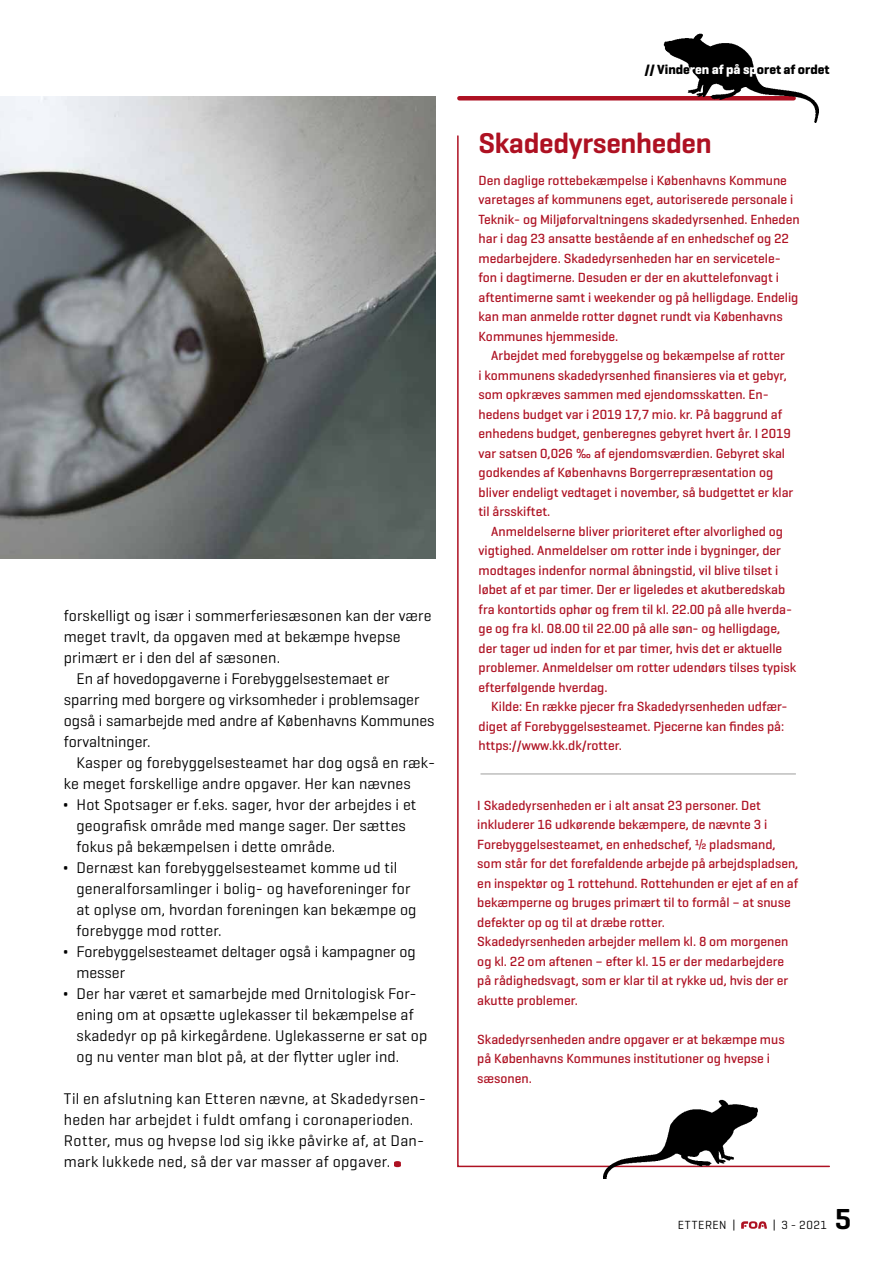
<style>
.page{position:relative;width:893px;height:1263px;background:#fff}
.page>*{position:absolute;margin:0;border:0;box-sizing:border-box;transform-origin:0 0}
.t1{font:600 29.4px "Geogrotesque";color:#000}
.t2{font:600 29.1px "Geogrotesque";letter-spacing:-.01em;color:#ae1122}
.t3{font:15.75px/21px "Geogrotesque";letter-spacing:.01em;color:#000}
.t4{font:500 13.5px/19.5px "Geogrotesque";color:#ae1122}
.t5{font:700 13.5px "Geogrotesque";color:#000}
.t6{font:12px "Geogrotesque";letter-spacing:.045em;color:#000}
.s1{font-family:"Apotek";font-weight:900;font-size:16.5px}
.s2{color:#fff}
</style>
<div class="page">
<svg style="left:741px;top:1221px;width:26px;height:8px"></svg>
<svg style="left:394px;top:1161px;width:7px;height:6px"></svg>
<img style="left:0;top:96px;width:436px;height:462px">
<div style="left:459px;top:96px;width:335px;height:5px;background:#ae1122"></div>
<svg style="left:457px;top:135px;width:339px;height:1033px"></svg>
<hr style="left:480px;top:773px;width:316px;height:1px;background:#9d9d9c">
<img style="left:603px;top:1083px;width:227px;height:96px">
<img style="left:591px;top:33px;width:228px;height:90px">
<p class="t3" style="left:64px;top:605px;width:369px">forskelligt og især i sommerferiesæsonen kan der være</p>
<p class="t3" style="left:64px;top:626px;width:338px">meget travlt, da opgaven med at bekæmpe hvepse</p>
<p class="t3" style="left:64px;top:647px;width:218px">primært er i den del af sæsonen.</p>
<p class="t3" style="left:77px;top:668px;width:315px">En af hovedopgaverne i Forebyggelsestemaet er</p>
<p class="t3" style="left:64px;top:689px;width:357px">sparring med borgere og virksomheder i problemsager</p>
<p class="t3" style="left:64px;top:710px;width:372px">også i samarbejde med andre af Københavns Kommunes</p>
<p class="t3" style="left:64px;top:731px;width:88px">forvaltninger.</p>
<p class="t3" style="left:77px;top:752px;width:360px">Kasper og forebyggelsesteamet har dog også en ræk-</p>
<p class="t3" style="left:64px;top:773px;width:349px">ke meget forskellige andre opgaver. Her kan nævnes</p>
<p class="t3" style="left:77px;top:794px;width:341px;text-indent:-13px"><span class="s1">•</span> Hot Spotsager er f.eks. sager, hvor der arbejdes i et geografisk område med mange sager. Der sættes fokus på bekæmpelsen i dette område.</p>
<p class="t3" style="left:77px;top:857px;width:341px;text-indent:-13px"><span class="s1">•</span> Dernæst kan forebyggelsesteamet komme ud til generalforsamlinger i bolig- og haveforeninger for at oplyse om, hvordan foreningen kan bekæmpe og forebygge mod rotter.</p>
<p class="t3" style="left:77px;top:941px;width:341px;text-indent:-13px"><span class="s1">•</span> Forebyggelsesteamet deltager også i kampagner og messer</p>
<p class="t3" style="left:77px;top:983px;width:352px;text-indent:-13px"><span class="s1">•</span> Der har været et samarbejde med Ornitologisk For&shy;ening om at opsætte uglekasser til bekæmpelse af skadedyr op på kirkegårdene. Uglekasserne er sat op og nu venter man blot på, at der flytter ugler ind.</p>
<p class="t3" style="left:64px;top:1088px;width:364px">Til en afslutning kan Etteren nævne, at Skadedyrsen&shy;heden har arbejdet i fuldt omfang i coronaperioden.<br>Rotter, mus og hvepse lod sig ikke påvirke af, at Dan&shy;mark lukkede ned, så der var masser af opgaver.</p>
<p class="t5" style="left:645px;top:61px;width:186px">// Vinde<span class="s2">ren af på sp</span>oret af ordet</p>
<h2 class="t2" style="left:479px;top:124px;width:235px">Skadedyrsenheden</h2>
<p class="t4" style="left:479px;top:170px;width:323px">Den daglige rottebekæmpelse i Københavns Kommune varetages af kommunens eget, autoriserede personale i Teknik- og Miljøforvaltningens skadedyrsenhed. Enheden har i dag 23 ansatte bestående af en enhedschef og 22 medarbejdere. Skadedyrsenheden har en servicetele&shy;fon i dagtimerne. Desuden er der en akuttelefonvagt i aftentimerne samt i weekender og på helligdage. Endelig kan man anmelde rotter døgnet rundt via Københavns Kommunes hjemmeside.</p>
<p class="t4" style="left:479px;top:346px;width:316px;text-indent:13px">Arbejdet med forebyggelse og bekæmpelse af rotter<br>i kommunens skadedyrsenhed finansieres via et gebyr, som opkræves sammen med ejendomsskatten. En&shy;hedens budget var i 2019 17,7 mio. kr. På baggrund af enhedens budget, genberegnes gebyret hvert år. I 2019 var satsen 0,026 ‰ af ejendomsværdien. Gebyret skal godkendes af Københavns Borgerrepræsentation og bliver endeligt vedtaget i november, så budgettet er klar til årsskiftet.</p>
<p class="t4" style="left:479px;top:521px;width:319px;text-indent:13px">Anmeldelserne bliver prioriteret efter alvorlighed og vigtighed. Anmeldelser om rotter inde i bygninger, der modtages indenfor normal åbningstid, vil blive tilset i løbet af et par timer. Der er ligeledes et akutberedskab fra kontortids ophør og frem til kl. 22.00 på alle hverda&shy;ge og fra kl. 08.00 til 22.00 på alle søn- og helligdage, der tager ud inden for et par timer, hvis det er aktuelle problemer. Anmeldelser om rotter udendørs tilses typisk efterfølgende hverdag.</p>
<p class="t4" style="left:479px;top:696px;width:310px;text-indent:13px">Kilde: En række pjecer fra Skadedyrsenheden udfær&shy;diget af Forebyggelsesteamet. Pjecerne kan findes på: https://www.kk.dk/rotter.</p>
<p class="t4" style="left:477px;top:795px;width:323px">I Skadedyrsenheden er i alt ansat 23 personer. Det inkluderer 16 udkørende bekæmpere, de nævnte 3 i Forebyggelsesteamet, en enhedschef, ½ pladsmand, som står for det forefaldende arbejde på arbejdspladsen, en inspektør og 1 rottehund. Rottehunden er ejet af en af bekæmperne og bruges primært til to formål – at snuse defekter op og til at dræbe rotter.<br>Skadedyrsenheden arbejder mellem kl. 8 om morgenen og kl. 22 om aftenen – efter kl. 15 er der medarbejdere på rådighedsvagt, som er klar til at rykke ud, hvis der er akutte problemer.</p>
<p class="t4" style="left:477px;top:1029px;width:309px">Skadedyrsenheden andre opgaver er at bekæmpe mus på Københavns Kommunes institutioner og hvepse i sæsonen.</p>
<p class="t6" style="left:678px;top:1217px;width:59px">ETTEREN |</p>
<p class="t6" style="left:773px;top:1217px;width:56px">| 3 - 2021</p>
<h1 class="t1" style="left:835px;top:1200px;width:18px">5</h1>
</div>
